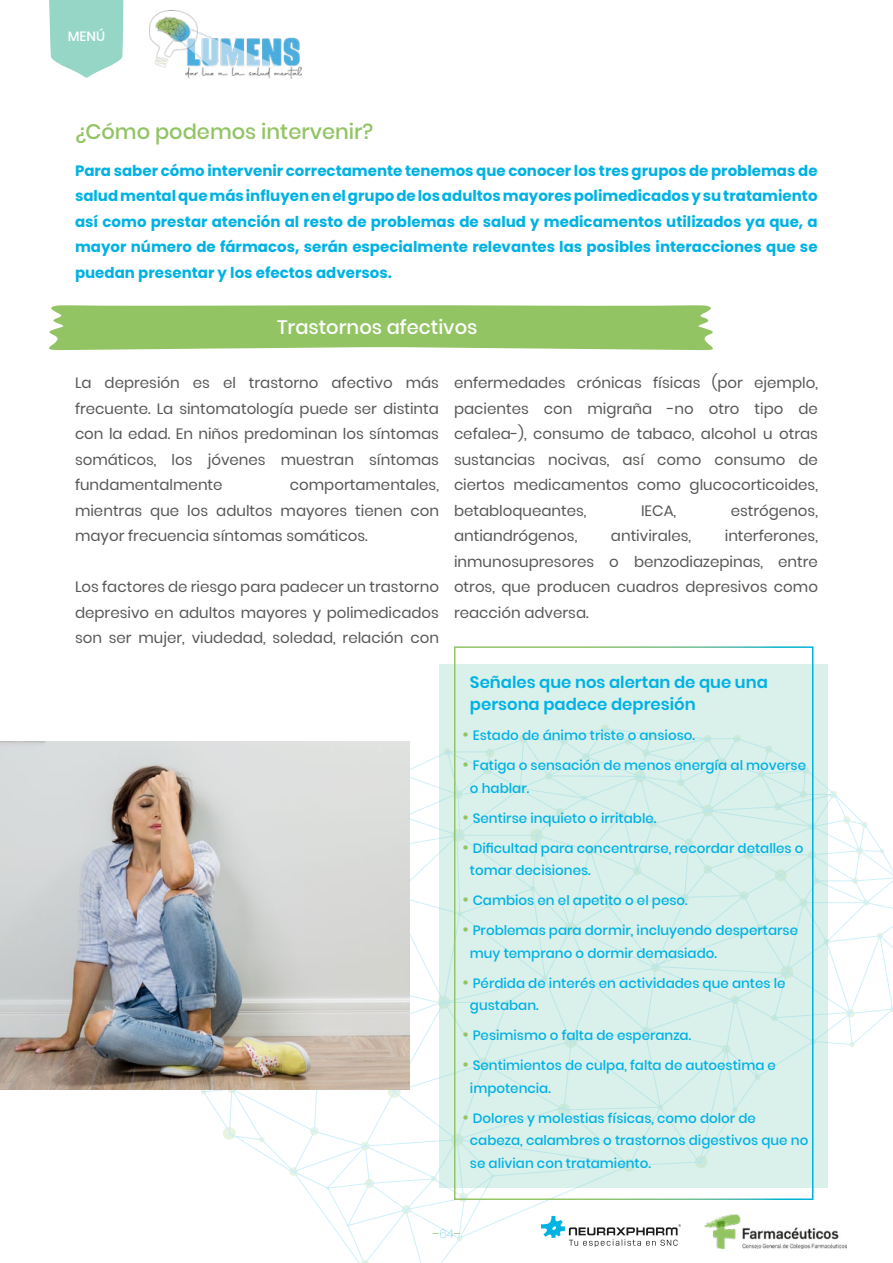
<style>
.page{position:relative;width:893px;height:1263px;background:#fff}
.page>*{position:absolute;margin:0;border:0;box-sizing:border-box;transform-origin:0 0}
.t1{font:500 21px "Poppins";color:#93c464}
.t2{font:500 19.5px "Poppins";color:#fff}
.t3{font:600 16.5px/22.5px "Poppins";color:#00b2e3}
.t4{font:15px/25.5px "Poppins";color:#575756;text-align:justify}
.t5{font:700 15px/25.5px "Poppins";color:#00b2e3;text-align:justify}
.t6{font:500 13.5px/22.5px "Poppins";color:#00b2e3}
.t7{font:500 13.5px "Poppins";color:#fff}
.t8{font:300 12px "Poppins";color:#93c464}
.s1{font-size:16.5px;color:#93c464}
.s2{font-weight:100;color:#00b2e3}
</style>
<div class="page">
<img style="left:150px;top:11px;width:152px;height:68px">
<svg style="left:202px;top:727px;width:691px;height:367px"></svg>
<svg style="left:203px;top:895px;width:690px;height:368px"></svg>
<svg style="left:49px;top:0;width:75px;height:78px;background:#a5dccf"></svg>
<img style="left:704px;top:1214px;width:143px;height:35px">
<svg style="left:541px;top:1216px;width:140px;height:31px"></svg>
<svg style="left:439px;top:664px;width:388px;height:524px;background:#d7efea"></svg>
<div style="left:454px;top:646px;width:359px;height:554px;border:2px solid #fff"></div>
<svg style="left:49px;top:305px;width:664px;height:45px;background:#99c76d"></svg>
<img style="left:0;top:741px;width:409px;height:348px">
<p class="t7" style="left:68px;top:29px;width:39px">MENÚ</p>
<h1 class="t1" style="left:75px;top:120px;width:300px">¿Cómo podemos intervenir?</h1>
<p class="t5" style="left:75px;top:158px;width:744px">Para saber cómo intervenir correctamente tenemos que conocer los tres grupos de problemas de salud mental que más influyen en el grupo de los adultos mayores polimedicados y su tratamiento así como prestar atención al resto de problemas de salud y medicamentos utilizados ya que, a mayor número de fármacos, serán especialmente relevantes las posibles interacciones que se puedan presentar y los efectos adversos.</p>
<h2 class="t2" style="left:277px;top:316px;width:202px">Trastornos afectivos</h2>
<p class="t4" style="left:75px;top:370px;width:365px">La depresión es el trastorno afectivo más frecuente. La sintomatología puede ser distinta con la edad. En niños predominan los síntomas somáticos, los jóvenes muestran síntomas fundamentalmente</p>
<p class="t4" style="left:75px;top:472px;width:365px;text-indent:215px">comportamentales, mientras que los adultos mayores tienen con mayor frecuencia síntomas somáticos.</p>
<p class="t4" style="left:75px;top:574px;width:365px">Los factores de riesgo para padecer un trastorno depresivo en adultos mayores y polimedicados son ser mujer, viudedad, soledad, relación con</p>
<p class="t4" style="left:454px;top:370px;width:365px">enfermedades crónicas físicas (por ejemplo, pacientes con migraña -no otro tipo de cefalea-), consumo de tabaco, alcohol u otras sustancias nocivas, así como consumo de ciertos medicamentos como glucocorticoides, betabloqueantes,</p>
<p class="t4" style="left:641px;top:498px;width:37px">IECA,</p>
<p class="t4" style="left:731px;top:498px;width:89px">estrógenos,</p>
<p class="t4" style="left:454px;top:523px;width:125px">antiandrógenos,</p>
<p class="t4" style="left:611px;top:523px;width:82px">antivirales,</p>
<p class="t4" style="left:454px;top:523px;width:365px;text-indent:271px">interferones, inmunosupresores o benzodiazepinas, entre otros, que producen cuadros depresivos como reacción adversa.</p>
<p class="t3" style="left:470px;top:671px;width:299px">Señales que nos alertan de que una persona padece depresión</p>
<p class="t6" style="left:462px;top:724px;width:234px"><span class="s1">•</span> Estado de ánimo triste o ansioso.</p>
<p class="t6" style="left:470px;top:754px;width:338px;text-indent:-7px"><span class="s1">•</span> Fatiga o sensación de menos energía al moverse o hablar.</p>
<p class="t6" style="left:462px;top:807px;width:195px"><span class="s1">•</span> Sentirse inquieto o irritable.</p>
<p class="t6" style="left:470px;top:837px;width:335px;text-indent:-7px"><span class="s1">•</span> Dificultad para concentrarse, recordar detalles o tomar decisiones.</p>
<p class="t6" style="left:462px;top:889px;width:227px"><span class="s1">•</span> Cambios en el apetito o el peso.</p>
<p class="t6" style="left:470px;top:919px;width:330px;text-indent:-7px"><span class="s1">•</span> Problemas para dormir, incluyendo despertarse muy temprano o dormir demasiado.</p>
<p class="t6" style="left:470px;top:972px;width:317px;text-indent:-7px"><span class="s1">•</span> Pérdida de interés en actividades que antes le gustaban.</p>
<p class="t6" style="left:462px;top:1024px;width:230px"><span class="s1">•</span> Pesimismo o falta de esperanza.</p>
<p class="t6" style="left:470px;top:1054px;width:308px;text-indent:-7px"><span class="s1">•</span> Sentimientos de culpa, falta de autoestima e impotencia.</p>
<p class="t6" style="left:470px;top:1107px;width:340px;text-indent:-7px"><span class="s1">•</span> Dolores y molestias físicas, como dolor de cabeza, calambres o trastornos digestivos que no se alivian con tratamiento.</p>
<p class="t8" style="left:432px;top:1227px;width:30px">–<span class="s2">64</span>–</p>
</div>
